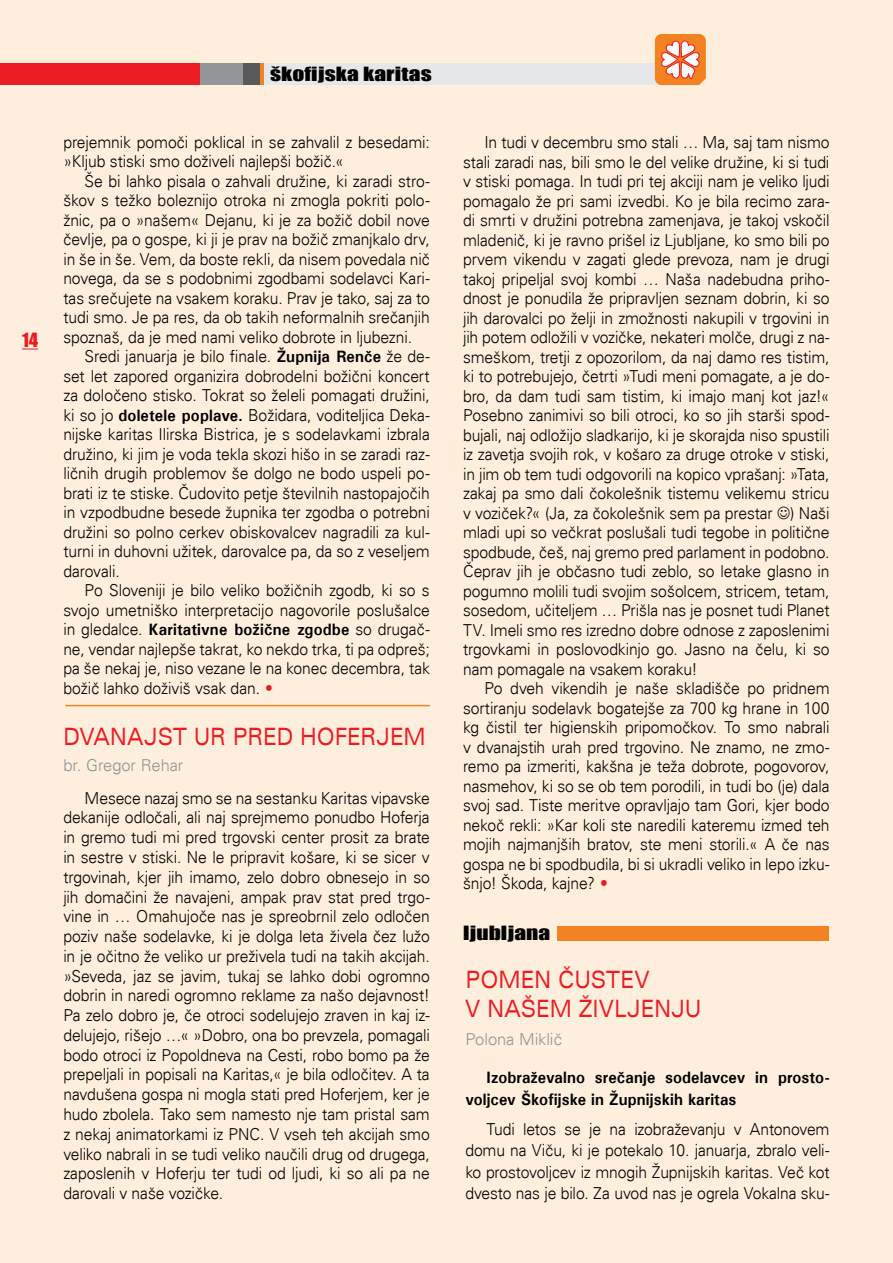
<style>
.page{position:relative;width:893px;height:1263px;background:#ffefdc}
.page>*{position:absolute;margin:0;border:0;box-sizing:border-box;transform-origin:0 0}
.t1{font:expanded 24px/29px "Univers";color:#ed1d24;scale:.78 1}
.t2{font:18px "Impact";letter-spacing:.005em;color:#000;scale:1.3 1}
.t3{font:18px "Impact";color:#ed1d24}
.t4{font:300 16.5px/19.5px "Univers";letter-spacing:-.01em;color:#000;text-align:justify;scale:.95 1}
.t5{font:700 16.5px/21.5px "Univers";letter-spacing:.005em;color:#000;scale:.95 1}
.t6{font:300 16.5px "Univers";color:#939598}
.s1{font-weight:700}
.s2{color:#ed1d24}
</style>
<div class="page">
<div style="left:0;top:64px;width:668px;height:21px;background:#e6e7e8"></div>
<div style="left:0;top:64px;width:259px;height:21px;background:#58595b"></div>
<div style="left:0;top:64px;width:242px;height:21px;background:#939598"></div>
<div style="left:0;top:64px;width:200px;height:21px;background:#ed1d24"></div>
<svg style="left:655px;top:34px;width:51px;height:51px;background:#f69960"></svg>
<svg style="left:22px;top:348px;width:16px;height:1px"></svg>
<hr style="left:65px;top:705px;width:365px;height:1px;background:#f58220">
<div style="left:558px;top:926px;width:271px;height:15px;background:#f58220"></div>
<p class="t3" style="left:22px;top:326px;width:18px">14</p>
<p class="t2" style="left:270px;top:60px;width:126px">škofijska karitas</p>
<p class="t4" style="left:63px;top:132px;width:387px">prejemnik pomoči poklical in se zahvalil z besedami: »Kljub stiski smo doživeli najlepši božič.«</p>
<p class="t4" style="left:63px;top:171px;width:387px;text-indent:21px">Še bi lahko pisala o zahvali družine, ki zaradi stro&shy;škov s težko boleznijo otroka ni zmogla pokriti polo&shy;žnic, pa o »našem« Dejanu, ki je za božič dobil nove čevlje, pa o gospe, ki ji je prav na božič zmanjkalo drv, in še in še. Vem, da boste rekli, da nisem povedala nič novega, da se s podobnimi zgodbami sodelavci Kari&shy;tas srečujete na vsakem koraku. Prav je tako, saj za to tudi smo. Je pa res, da ob takih neformalnih srečanjih spoznaš, da je med nami veliko dobrote in ljubezni.</p>
<p class="t4" style="left:63px;top:347px;width:387px;text-indent:21px">Sredi januarja je bilo finale. <span class="s1">Župnija Renče</span> že de&shy;set let zapored organizira dobrodelni božični koncert za določeno stisko. Tokrat so želeli pomagati družini, ki so jo <span class="s1">doletele poplave.</span> Božidara, voditeljica Deka&shy;nijske karitas Ilirska Bistrica, je s sodelavkami izbrala družino, ki jim je voda tekla skozi hišo in se zaradi raz&shy;ličnih drugih problemov še dolgo ne bodo uspeli po&shy;brati iz te stiske. Čudovito petje številnih nastopajočih in vzpodbudne besede župnika ter zgodba o potrebni družini so polno cerkev obiskovalcev nagradili za kul&shy;turni in duhovni užitek, darovalce pa, da so z veseljem darovali.</p>
<p class="t4" style="left:63px;top:581px;width:387px;text-indent:21px">Po Sloveniji je bilo veliko božičnih zgodb, ki so s svojo umetniško interpretacijo nagovorile poslušalce in gledalce. <span class="s1">Karitativne božične zgodbe</span> so drugač&shy;ne, vendar najlepše takrat, ko nekdo trka, ti pa odpreš; pa še nekaj je, niso vezane le na konec decembra, tak božič lahko doživiš vsak dan. <span class="s2">•</span></p>
<h1 class="t1" style="left:63px;top:722px;width:461px">DVANAJST UR PRED HOFERJEM</h1>
<p class="t6" style="left:63px;top:755px;width:122px">br. Gregor Rehar</p>
<p class="t4" style="left:63px;top:788px;width:387px;text-indent:21px">Mesece nazaj smo se na sestanku Karitas vipavske dekanije odločali, ali naj sprejmemo ponudbo Hoferja in gremo tudi mi pred trgovski center prosit za brate in sestre v stiski. Ne le pripravit košare, ki se sicer v trgovinah, kjer jih imamo, zelo dobro obnesejo in so jih domačini že navajeni, ampak prav stat pred trgo&shy;vine in … Omahujoče nas je spreobrnil zelo odločen poziv naše sodelavke, ki je dolga leta živela čez lužo in je očitno že veliko ur preživela tudi na takih akcijah. »Seveda, jaz se javim, tukaj se lahko dobi ogromno dobrin in naredi ogromno reklame za našo dejavnost!<br>Pa zelo dobro je, če otroci sodelujejo zraven in kaj iz&shy;delujejo, rišejo …« »Dobro, ona bo prevzela, pomagali bodo otroci iz Popoldneva na Cesti, robo bomo pa že prepeljali in popisali na Karitas,« je bila odločitev. A ta navdušena gospa ni mogla stati pred Hoferjem, ker je hudo zbolela. Tako sem namesto nje tam pristal sam z nekaj animatorkami iz PNC. V vseh teh akcijah smo veliko nabrali in se tudi veliko naučili drug od drugega, zaposlenih v Hoferju ter tudi od ljudi, ki so ali pa ne darovali v naše vozičke.</p>
<p class="t4" style="left:463px;top:132px;width:387px;text-indent:21px">In tudi v decembru smo stali … Ma, saj tam nismo stali zaradi nas, bili smo le del velike družine, ki si tudi v stiski pomaga. In tudi pri tej akciji nam je veliko ljudi pomagalo že pri sami izvedbi. Ko je bila recimo zara&shy;di smrti v družini potrebna zamenjava, je takoj vskočil mladenič, ki je ravno prišel iz Ljubljane, ko smo bili po prvem vikendu v zagati glede prevoza, nam je drugi takoj pripeljal svoj kombi … Naša nadebudna priho&shy;dnost je ponudila že pripravljen seznam dobrin, ki so jih darovalci po želji in zmožnosti nakupili v trgovini in jih potem odložili v vozičke, nekateri molče, drugi z na&shy;smeškom, tretji z opozorilom, da naj damo res tistim, ki to potrebujejo, četrti »Tudi meni pomagate, a je do&shy;bro, da dam tudi sam tistim, ki imajo manj kot jaz!« Posebno zanimivi so bili otroci, ko so jih starši spod&shy;bujali, naj odložijo sladkarijo, ki je skorajda niso spustili iz zavetja svojih rok, v košaro za druge otroke v stiski, in jim ob tem tudi odgovorili na kopico vprašanj: »Tata, zakaj pa smo dali čokolešnik tistemu velikemu stricu v voziček?« (Ja, za čokolešnik sem pa prestar ) Naši mladi upi so večkrat poslušali tudi tegobe in politične spodbude, češ, naj gremo pred parlament in podobno.<br>Čeprav jih je občasno tudi zeblo, so letake glasno in pogumno molili tudi svojim sošolcem, stricem, tetam, sosedom, učiteljem … Prišla nas je posnet tudi Planet TV. Imeli smo res izredno dobre odnose z zaposlenimi trgovkami in poslovodkinjo go. Jasno na čelu, ki so nam pomagale na vsakem koraku!</p>
<p class="t4" style="left:463px;top:678px;width:387px;text-indent:21px">Po dveh vikendih je naše skladišče po pridnem sortiranju sodelavk bogatejše za 700 kg hrane in 100 kg čistil ter higienskih pripomočkov. To smo nabrali v dvanajstih urah pred trgovino. Ne znamo, ne zmo&shy;remo pa izmeriti, kakšna je teža dobrote, pogovorov, nasmehov, ki so se ob tem porodili, in tudi bo (je) dala svoj sad. Tiste meritve opravljajo tam Gori, kjer bodo nekoč rekli: »Kar koli ste naredili kateremu izmed teh mojih najmanjših bratov, ste meni storili.« A če nas gospa ne bi spodbudila, bi si ukradli veliko in lepo izku&shy;šnjo! Škoda, kajne? <span class="s2">•</span></p>
<p class="t2" style="left:463px;top:919px;width:69px">ljubljana</p>
<h1 class="t1" style="left:465px;top:965px;width:304px">POMEN ČUSTEV<br>V NAŠEM ŽIVLJENJU</h1>
<p class="t6" style="left:465px;top:1029px;width:98px">Polona Miklič</p>
<p class="t5" style="left:465px;top:1066px;width:385px;text-indent:21px">Izobraževalno srečanje sodelavcev in prosto&shy;voljcev Škofijske in Župnijskih karitas</p>
<p class="t4" style="left:465px;top:1118px;width:385px;line-height:21.5px;text-indent:21px">Tudi letos se je na izobraževanju v Antonovem domu na Viču, ki je potekalo 10. januarja, zbralo veli&shy;ko prostovoljcev iz mnogih Župnijskih karitas. Več kot dvesto nas je bilo. Za uvod nas je ogrela Vokalna sku-</p>
</div>
